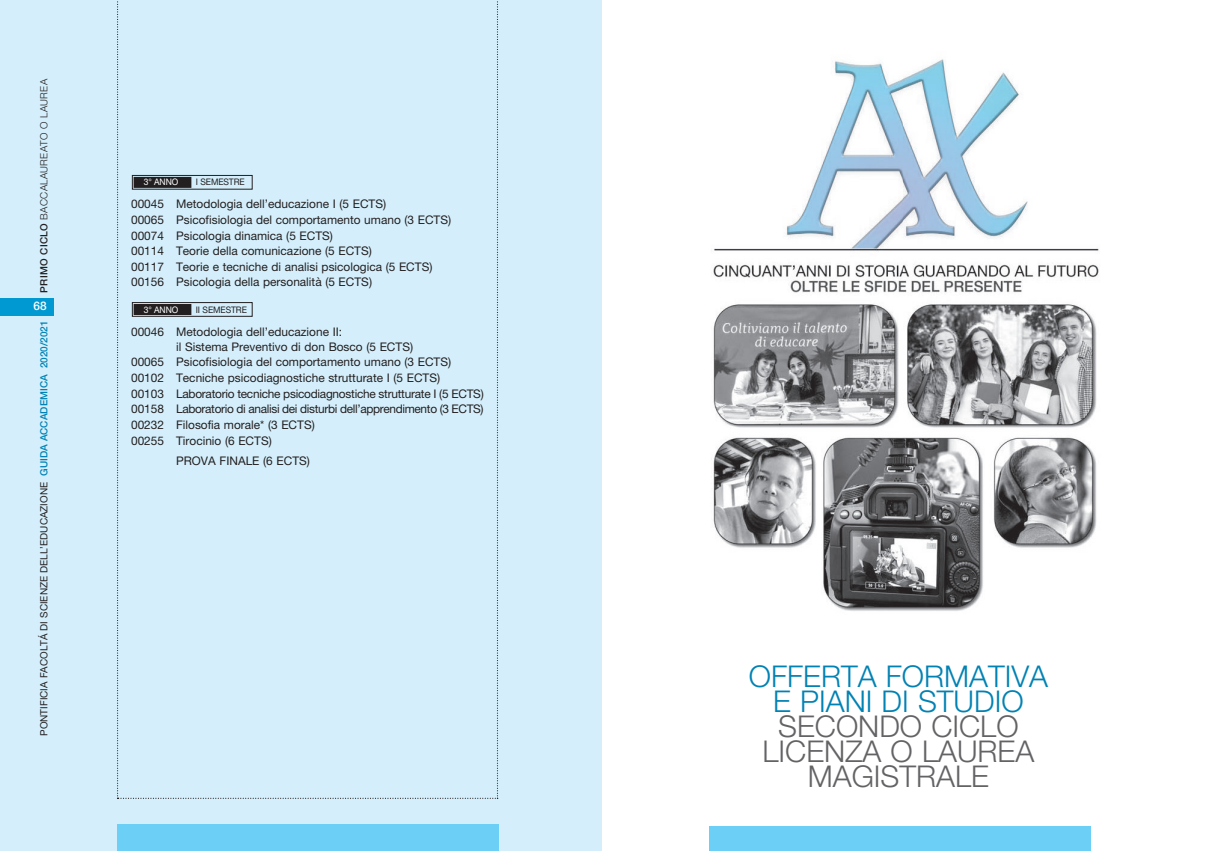
<style>
.page{position:relative;width:1205px;height:851px;background:#fff}
.page>*{position:absolute;margin:0;border:0;box-sizing:border-box;transform-origin:0 0}
.t1{font:300 30px "Helvetica Neue LT Pro";color:#636366}
.t2{font:300 30px "Helvetica Neue LT Pro";color:#0082b4}
.t3{font:11.88px "Helvetica Neue LT Pro";color:#231f20}
.t4{font:11.88px "Helvetica Neue LT Pro";letter-spacing:-.03em;color:#231f20}
.t5{font:11.88px "Helvetica Neue LT Pro";letter-spacing:-.02em;color:#231f20}
.t6{font:500 11.88px "Helvetica Neue LT Pro";color:#fff}
.t7{font:10px "Helvetica Neue LT Pro";color:#231f20}
.t8{font:300 10px "Helvetica Neue LT Pro";letter-spacing:.03em;color:#231f20}
.t9{font:9px "Helvetica Neue LT Pro";letter-spacing:-.01em;color:#231f20;scale:.95 1}
.t10{font:9px "Helvetica Neue LT Pro";letter-spacing:-.01em;color:#fff;scale:.95 1}
.s1{font-weight:500}
.s2{font-weight:500;color:#0082b4}
</style>
<div class="page">
<div style="left:0;top:0;width:602px;height:850px;background:#d4effb"></div>
<div style="left:0;top:298px;width:54px;height:17px;background:#0099d1"></div>
<div style="left:117px;top:824px;width:381px;height:26px;background:#6bcff6"></div>
<svg style="left:117px;top:1px;width:381px;height:797px"></svg>
<img style="left:713px;top:59px;width:386px;height:552px">
<div style="left:709px;top:826px;width:382px;height:24px;background:#6bcff6"></div>
<p class="t8" style="left:38px;top:293px;width:215px;rotate:-90deg"><span class="s1">PRIMO CICLO</span> BACCALAUREATO O LAUREA</p>
<p class="t6" style="left:33px;top:302px;width:15px">68</p>
<p class="t7" style="left:40px;top:735px;width:417px;rotate:-90deg">PONTIFICIA FACOLTÁ DI SCIENZE DELL’EDUCAZIONE <span class="s2">GUIDA ACCADEMICA 2020/2021</span></p>
<p class="t10" style="left:144px;top:179px;width:38px">3° ANNO</p>
<p class="t9" style="left:196px;top:179px;width:53px">I SEMESTRE</p>
<p class="t3" style="left:131px;top:200px;width:257px">00045 Metodologia dell’educazione I (5 ECTS)</p>
<p class="t3" style="left:131px;top:215px;width:322px">00065 Psicofisiologia del comportamento umano (3 ECTS)</p>
<p class="t3" style="left:131px;top:231px;width:203px">00074 Psicologia dinamica (5 ECTS)</p>
<p class="t3" style="left:131px;top:247px;width:242px">00114 Teorie della comunicazione (5 ECTS)</p>
<p class="t3" style="left:131px;top:262px;width:303px">00117 Teorie e tecniche di analisi psicologica (5 ECTS)</p>
<p class="t3" style="left:131px;top:278px;width:242px">00156 Psicologia della personalità (5 ECTS)</p>
<p class="t3" style="left:131px;top:327px;width:213px">00046 Metodologia dell’educazione II:</p>
<p class="t3" style="left:176px;top:342px;width:238px">il Sistema Preventivo di don Bosco (5 ECTS)</p>
<p class="t3" style="left:131px;top:358px;width:322px">00065 Psicofisiologia del comportamento umano (3 ECTS)</p>
<p class="t3" style="left:131px;top:373px;width:311px">00102 Tecniche psicodiagnostiche strutturate I (5 ECTS)</p>
<p class="t5" style="left:131px;top:389px;width:354px">00103 Laboratorio tecniche psicodiagnostiche strutturate I (5 ECTS)</p>
<p class="t4" style="left:131px;top:405px;width:354px">00158 Laboratorio di analisi dei disturbi dell’apprendimento (3 ECTS)</p>
<p class="t3" style="left:131px;top:420px;width:185px">00232 Filosofia morale* (3 ECTS)</p>
<p class="t3" style="left:131px;top:436px;width:142px">00255 Tirocinio (6 ECTS)</p>
<p class="t3" style="left:176px;top:456px;width:135px">PROVA FINALE (6 ECTS)</p>
<p class="t10" style="left:144px;top:306px;width:38px">3° ANNO</p>
<p class="t9" style="left:196px;top:306px;width:55px">II SEMESTRE</p>
<p class="t2" style="left:749px;top:659px;width:301px">OFFERTA FORMATIVA</p>
<p class="t2" style="left:773px;top:684px;width:252px">E PIANI DI STUDIO</p>
<p class="t1" style="left:778px;top:709px;width:242px">SECONDO CICLO</p>
<p class="t1" style="left:762px;top:734px;width:273px">LICENZA O LAUREA</p>
<p class="t1" style="left:808px;top:759px;width:183px">MAGISTRALE</p>
</div>
